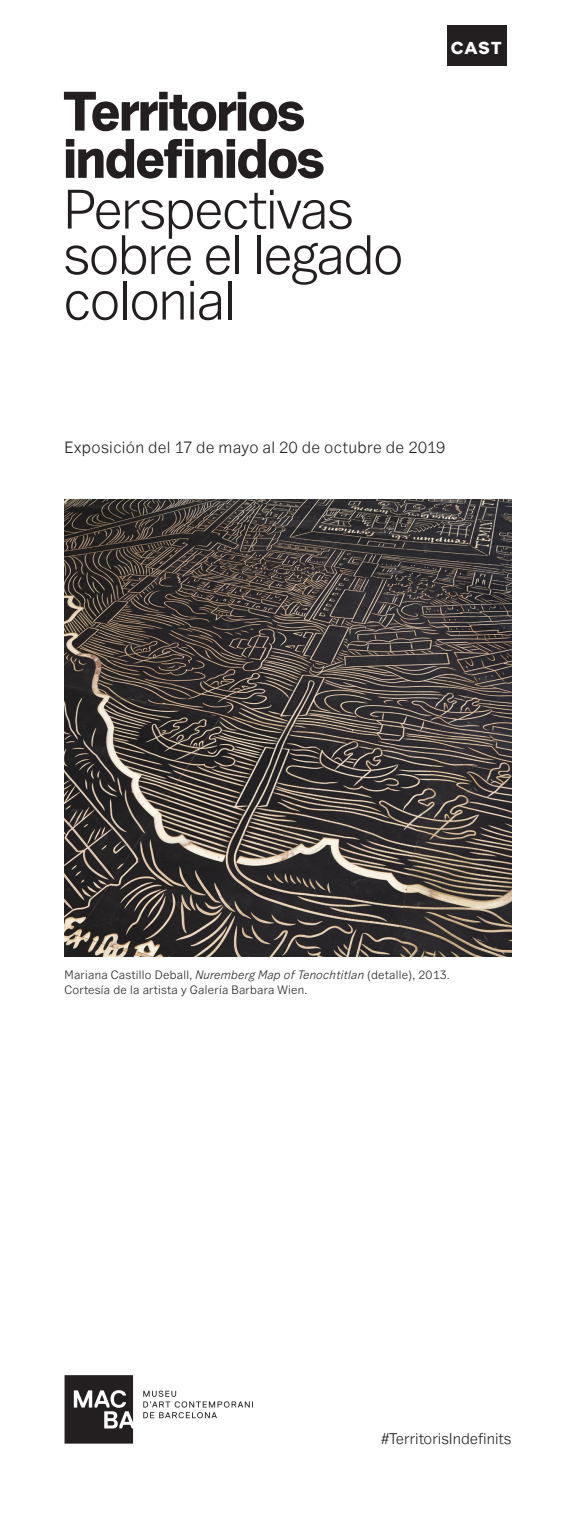
<style>
.page{position:relative;width:571px;height:1523px;background:#fff}
.page>*{position:absolute;margin:0;border:0;box-sizing:border-box;transform-origin:0 0}
.t1{font:300 56px/45.5px "Du Nord Macba";letter-spacing:-.035em;color:#231f20}
.t2{font:700 56px/47.2px "Du Nord Macba";letter-spacing:-.025em;color:#231f20}
.t3{font:700 17.5px "Du Nord Macba";color:#fff}
.t4{font:300 16.62px "Du Nord Macba";letter-spacing:.015em;color:#231f20}
.t5{font:300 15.75px "Du Nord Macba";color:#231f20}
.t6{font:300 12.25px/15.8px "Du Nord";letter-spacing:.02em;color:#231f20}
.s1{font-style:italic}
.s2{font-family:"Du Nord";font-style:italic}
</style>
<div class="page">
<svg style="left:64px;top:1375px;width:69px;height:69px;background:#484545"></svg>
<svg style="left:143px;top:1391px;width:110px;height:27px"></svg>
<div style="left:446px;top:25px;width:60px;height:40px;background:#231f20"></div>
<img style="left:64px;top:500px;width:447px;height:456px">
<h1 class="t2" style="left:63px;top:87px;width:262px">Territorios indefinidos</h1>
<h1 class="t1" style="left:63px;top:186px;width:342px">Perspectivas sobre el legado colonial</h1>
<h2 class="t3" style="left:450px;top:38px;width:52px">CAST</h2>
<h3 class="t4" style="left:64px;top:438px;width:382px">Exposición del 17 de mayo al 20 de octubre de 2019</h3>
<p class="t6" style="left:64px;top:966px;width:386px">Mariana Castillo Deball, <span class="s1">Nuremberg Map of Tenochtitlan</span> (detalle), 2013.<br>Cortesía de la artista y Galería Barbara Wien.</p>
<p class="t5" style="left:381px;top:1429px;width:132px"><span class="s2">#</span>TerritorisIndefinits</p>
</div>
